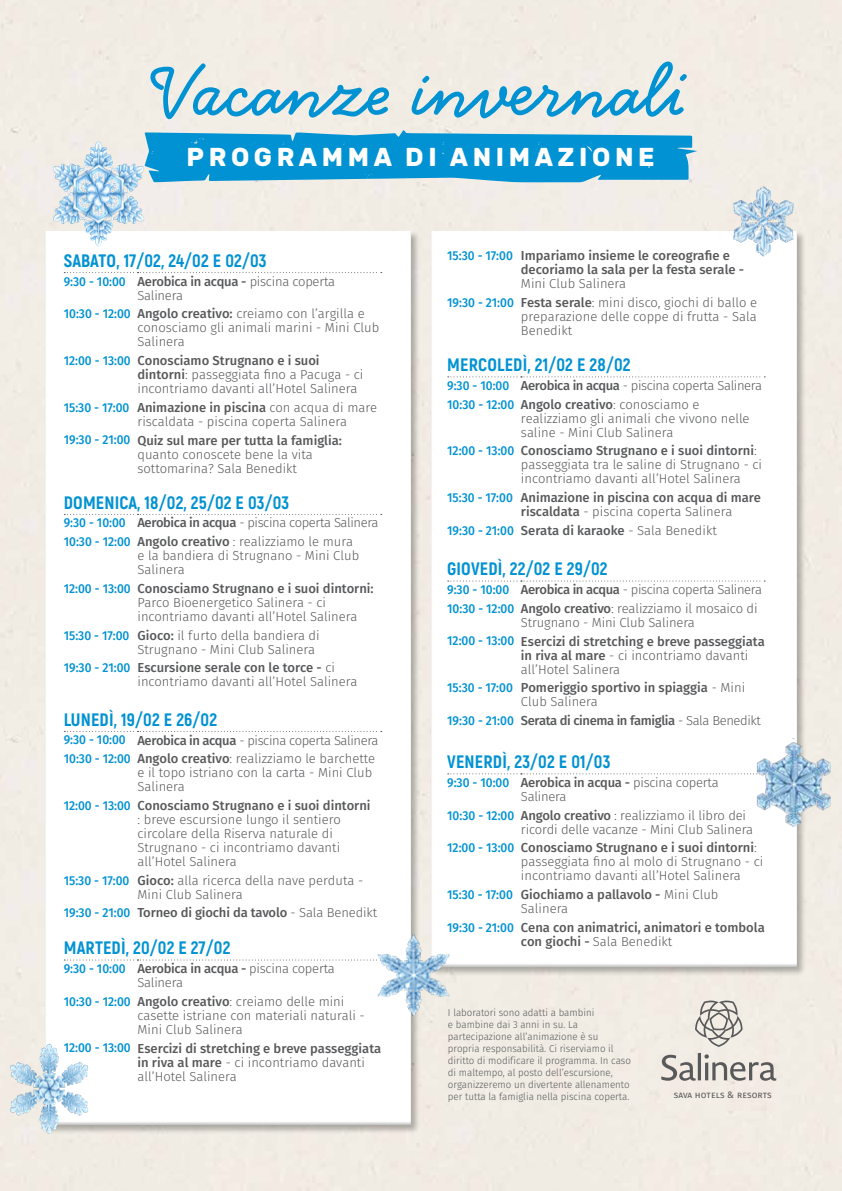
<style>
.page{position:relative;width:842px;height:1191px;background:#fff}
.page>*{position:absolute;margin:0;border:0;box-sizing:border-box;transform-origin:0 0}
.t1{font:700 80px "Handsome Pro";color:#0092d2}
.t2{font:700 25.8px "Rubik";letter-spacing:.18em;color:#fff}
.t3{font:800 18px "Akrobat";letter-spacing:.01em;color:#0092d2}
.t4{font:300 13px/14px "Fira Sans";color:#58595b}
.t5{font:500 13px/14px "Fira Sans";color:#58595b}
.t6{font:300 13px/14px "Fira Sans";letter-spacing:-.02em;color:#58595b}
.t7{font:300 13px/18.7px "Fira Sans";letter-spacing:-.03em;color:#58595b}
.t8{font:500 13px "Fira Sans";letter-spacing:-.03em;color:#58595b}
.t9{font:300 10px/12px "Fira Sans";color:#58595b}
.t10{font:9.4px "Fira Sans";letter-spacing:.01em;color:#58595b}
.s1{font-weight:500;font-size:12.9px;color:#0092d2}
.s2{font-weight:500}
.s3{font-size:12.9px;color:#0092d2}
.s4{font-weight:300}
</style>
<div class="page">
<div style="left:44px;top:230px;width:377px;height:904px;background:#000;opacity:.29"></div>
<div style="left:42px;top:227px;width:370px;height:898px;background:#fff"></div>
<div style="left:429px;top:230px;width:377px;height:746px;background:#000;opacity:.29"></div>
<div style="left:427px;top:227px;width:370px;height:740px;background:#fff"></div>
<svg style="left:145px;top:130px;width:552px;height:52px;background:#1f9ed4"></svg>
<svg style="left:64px;top:272px;width:318px;height:1px"></svg>
<svg style="left:64px;top:514px;width:318px;height:1px"></svg>
<svg style="left:64px;top:731px;width:318px;height:1px"></svg>
<svg style="left:64px;top:959px;width:307px;height:1px"></svg>
<svg style="left:448px;top:376px;width:317px;height:1px"></svg>
<svg style="left:448px;top:580px;width:317px;height:1px"></svg>
<svg style="left:448px;top:773px;width:300px;height:1px"></svg>
<img style="left:50px;top:137px;width:105px;height:110px">
<img style="left:0;top:1038px;width:92px;height:98px">
<img style="left:373px;top:932px;width:77px;height:83px">
<img style="left:750px;top:739px;width:83px;height:89px">
<img style="left:725px;top:182px;width:72px;height:76px">
<svg style="left:661px;top:1000px;width:115px;height:80px;background:#d7d3cd"></svg>
<h1 class="t1" style="left:156px;top:43px;width:531px">Vacanze invernali</h1>
<h2 class="t2" style="left:187px;top:141px;width:470px">PROGRAMMA DI ANIMAZIONE</h2>
<h3 class="t3" style="left:64px;top:249px;width:204px">SABATO, 17/02, 24/02 E 02/03</h3>
<p class="t6" style="left:137px;top:275px;width:199px;text-indent:-74px"><span class="s1">9:30 - 10:00</span> <span class="s2">Aerobica in acqua -</span> piscina coperta<br>Salinera</p>
<p class="t4" style="left:137px;top:308px;width:243px;text-indent:-74px"><span class="s1">10:30 - 12:00</span> <span class="s2">Angolo creativo:</span> creiamo con l’argilla e conosciamo gli animali marini - Mini Club<br>Salinera</p>
<p class="t4" style="left:137px;top:354px;width:227px;text-indent:-74px"><span class="s1">12:00 - 13:00</span> <span class="s2">Conosciamo Strugnano e i suoi dintorni</span>: passeggiata fino a Pacuga - ci incontriamo davanti all’Hotel Salinera</p>
<p class="t4" style="left:137px;top:401px;width:241px;text-indent:-74px"><span class="s1">15:30 - 17:00</span> <span class="s2">Animazione in piscina</span> con acqua di mare riscaldata - piscina coperta Salinera</p>
<p class="t4" style="left:137px;top:434px;width:206px;text-indent:-74px"><span class="s1">19:30 - 21:00</span> <span class="s2">Quiz sul mare per tutta la famiglia: </span>quanto conoscete bene la vita sottomarina? Sala Benedikt</p>
<h3 class="t3" style="left:64px;top:491px;width:227px">DOMENICA, 18/02, 25/02 E 03/03</h3>
<p class="t7" style="left:64px;top:514px;width:316px"><span class="s1">9:30 - 10:00</span> <span class="s2">Aerobica in acqua</span> - piscina coperta Salinera<br><span class="s1">10:30 - 12:00</span> <span class="s2">Angolo creativo</span> : realizziamo le mura</p>
<p class="t4" style="left:137px;top:549px;width:223px">e la bandiera di Strugnano - Mini Club<br>Salinera</p>
<p class="t4" style="left:137px;top:582px;width:238px;text-indent:-74px"><span class="s1">12:00 - 13:00</span> <span class="s2">Conosciamo Strugnano e i suoi dintorni:<br></span>Parco Bioenergetico Salinera - ci incontriamo davanti all’Hotel Salinera</p>
<p class="t4" style="left:137px;top:629px;width:184px;text-indent:-74px"><span class="s1">15:30 - 17:00</span> <span class="s2">Gioco:</span> il furto della bandiera di<br>Strugnano - Mini Club Salinera</p>
<p class="t4" style="left:137px;top:662px;width:221px;text-indent:-74px"><span class="s1">19:30 - 21:00</span> <span class="s2">Escursione serale con le torce -</span> ci incontriamo davanti all’Hotel Salinera</p>
<h3 class="t3" style="left:64px;top:708px;width:155px">LUNEDÌ, 19/02 E 26/02</h3>
<p class="t4" style="left:64px;top:731px;width:316px;line-height:18.7px"><span class="s1">9:30 - 10:00</span> <span class="s2">Aerobica in acqua</span> - piscina coperta Salinera<br><span class="s1">10:30 - 12:00</span> <span class="s2">Angolo creativo</span>: realizziamo le barchette</p>
<p class="t4" style="left:137px;top:766px;width:236px">e il topo istriano con la carta - Mini Club<br>Salinera</p>
<p class="t4" style="left:137px;top:799px;width:235px;text-indent:-74px"><span class="s1">12:00 - 13:00</span> <span class="s2">Conosciamo Strugnano e i suoi dintorni </span>: breve escursione lungo il sentiero circolare della Riserva naturale di Strugnano - ci incontriamo davanti all’Hotel Salinera</p>
<p class="t4" style="left:137px;top:874px;width:227px;text-indent:-74px"><span class="s1">15:30 - 17:00</span> <span class="s2">Gioco:</span> alla ricerca della nave perduta -<br>Mini Club Salinera</p>
<p class="t5" style="left:64px;top:906px;width:315px"><span class="s3">19:30 - 21:00</span> Torneo di giochi da tavolo <span class="s4">- Sala Benedikt</span></p>
<h3 class="t3" style="left:64px;top:936px;width:168px">MARTEDÌ, 20/02 E 27/02</h3>
<p class="t6" style="left:137px;top:962px;width:199px;text-indent:-74px"><span class="s1">9:30 - 10:00</span> <span class="s2">Aerobica in acqua -</span> piscina coperta<br>Salinera</p>
<p class="t4" style="left:137px;top:995px;width:229px;text-indent:-74px"><span class="s1">10:30 - 12:00</span> <span class="s2">Angolo creativo</span>: creiamo delle mini casette istriane con materiali naturali -<br>Mini Club Salinera</p>
<p class="t5" style="left:137px;top:1042px;width:245px;text-indent:-74px"><span class="s3">12:00 - 13:00</span> Esercizi di stretching e breve passeggiata in riva al mare <span class="s4">- ci incontriamo davanti all’Hotel Salinera</span></p>
<p class="t5" style="left:521px;top:250px;width:225px;text-indent:-74px"><span class="s3">15:30 - 17:00</span> Impariamo insieme le coreografie e decoriamo la sala per la festa serale -</p>
<p class="t4" style="left:447px;top:275px;width:311px;line-height:18.7px;text-indent:74px">Mini Club Salinera<br><span class="s1">19:30 - 21:00</span> <span class="s2">Festa serale</span>: mini disco, giochi di ballo e</p>
<p class="t4" style="left:521px;top:310px;width:237px">preparazione delle coppe di frutta - Sala<br>Benedikt</p>
<h3 class="t3" style="left:447px;top:353px;width:185px">MERCOLEDÌ, 21/02 E 28/02</h3>
<p class="t7" style="left:447px;top:377px;width:316px"><span class="s1">9:30 - 10:00</span> <span class="s2">Aerobica in acqua</span> - piscina coperta Salinera<br><span class="s1">10:30 - 12:00</span> <span class="s2">Angolo creativo</span>: conosciamo e</p>
<p class="t4" style="left:521px;top:412px;width:230px">realizziamo gli animali che vivono nelle saline - Mini Club Salinera</p>
<p class="t4" style="left:521px;top:445px;width:243px;text-indent:-74px"><span class="s1">12:00 - 13:00</span> <span class="s2">Conosciamo Strugnano e i suoi dintorni</span>: passeggiata tra le saline di Strugnano - ci incontriamo davanti all’Hotel Salinera</p>
<p class="t5" style="left:521px;top:491px;width:242px;text-indent:-74px"><span class="s3">15:30 - 17:00</span> Animazione in piscina con acqua di mare riscaldata <span class="s4">- piscina coperta Salinera</span></p>
<p class="t5" style="left:447px;top:524px;width:271px"><span class="s3">19:30 - 21:00</span> Serata di karaoke <span class="s4">- Sala Benedikt</span></p>
<h3 class="t3" style="left:447px;top:557px;width:162px">GIOVEDÌ, 22/02 E 29/02</h3>
<p class="t6" style="left:447px;top:581px;width:316px;line-height:18.7px"><span class="s1">9:30 - 10:00</span> <span class="s2">Aerobica in acqua</span> - piscina coperta Salinera<br><span class="s1">10:30 - 12:00</span> <span class="s2">Angolo creativo</span>: realizziamo il mosaico di</p>
<p class="t5" style="left:447px;top:614px;width:319px;line-height:18.7px;text-align:center"><span class="s4">Strugnano - Mini Club Salinera<br></span><span class="s3">12:00 - 13:00</span> Esercizi di stretching e breve passeggiata</p>
<p class="t4" style="left:521px;top:649px;width:229px"><span class="s2">in riva al mare</span> - ci incontriamo davanti all’Hotel Salinera</p>
<p class="t5" style="left:521px;top:681px;width:226px;text-indent:-74px"><span class="s3">15:30 - 17:00</span> Pomeriggio sportivo in spiaggia <span class="s4">- Mini<br>Club Salinera</span></p>
<p class="t8" style="left:447px;top:711px;width:315px"><span class="s3">19:30 - 21:00</span> Serata di cinema in famiglia <span class="s4">- Sala Benedikt</span></p>
<h3 class="t3" style="left:447px;top:750px;width:165px">VENERDÌ, 23/02 E 01/03</h3>
<p class="t6" style="left:521px;top:776px;width:199px;text-indent:-74px"><span class="s1">9:30 - 10:00</span> <span class="s2">Aerobica in acqua -</span> piscina coperta<br>Salinera</p>
<p class="t4" style="left:521px;top:809px;width:234px;text-indent:-74px"><span class="s1">10:30 - 12:00</span> <span class="s2">Angolo creativo</span> : realizziamo il libro dei ricordi delle vacanze - Mini Club Salinera</p>
<p class="t4" style="left:521px;top:841px;width:244px;text-indent:-74px"><span class="s1">12:00 - 13:00</span> <span class="s2">Conosciamo Strugnano e i suoi dintorni</span>: passeggiata fino al molo di Strugnano - ci incontriamo davanti all’Hotel Salinera</p>
<p class="t5" style="left:521px;top:888px;width:199px;text-indent:-74px"><span class="s3">15:30 - 17:00</span> Giochiamo a pallavolo - <span class="s4">Mini Club<br>Salinera</span></p>
<p class="t5" style="left:521px;top:921px;width:245px;text-indent:-74px"><span class="s3">19:30 - 21:00</span> Cena con animatrici, animatori e tombola con giochi - <span class="s4">Sala Benedikt</span></p>
<p class="t9" style="left:448px;top:1007px;width:185px">I laboratori sono adatti a bambini<br>e bambine dai 3 anni in su. La partecipazione all’animazione è su propria responsabilità. Ci riserviamo il diritto di modificare il programma. In caso di maltempo, al posto dell’escursione, organizzeremo un divertente allenamento per tutta la famiglia nella piscina coperta.</p>
<p class="t10" style="left:674px;top:1087px;width:99px">sava hotels &amp; resorts</p>
</div>
